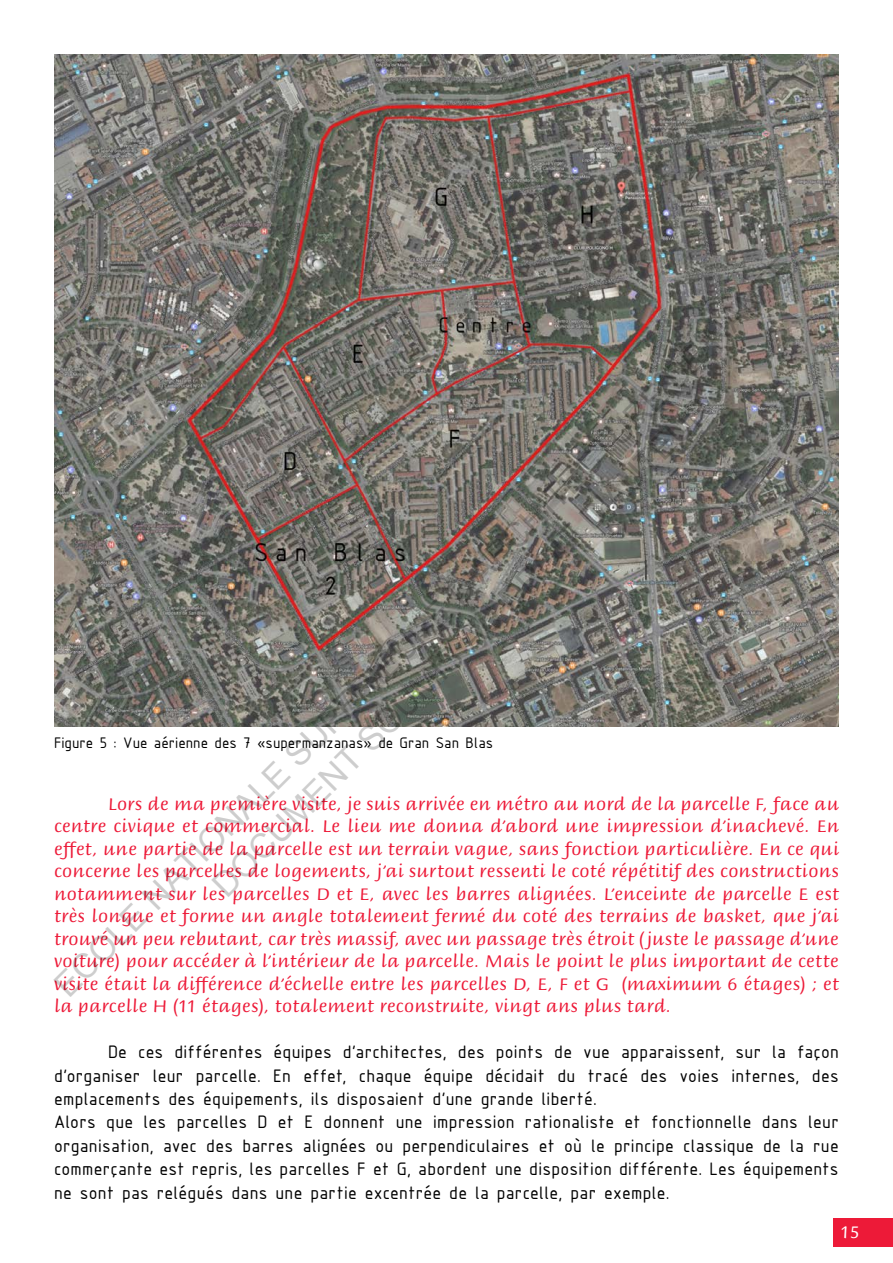
<style>
.page{position:relative;width:893px;height:1263px;background:#fff}
.page>*{position:absolute;margin:0;border:0;box-sizing:border-box;transform-origin:0 0}
.t1{font:33.9px/40.7px "Arial";color:rgb(0 0 0/.2);text-align:center}
.t2{font:19.5px/23.4px "ISOCPEUR";letter-spacing:.01em;color:#000}
.t3{font:18px/22.5px "Briem Script Std";letter-spacing:.03em;color:#ed1a38;text-align:justify}
.t4{font:18px "Briem Script Std";color:#fff}
.t5{font:16.5px "ISOCPEUR";color:#000}
</style>
<div class="page">
<div style="left:833px;top:1218px;width:60px;height:29px;background:#ed1a38"></div>
<img style="left:54px;top:54px;width:785px;height:672px">
<h1 class="t1" style="left:46px;top:977px;width:1056px;rotate:-45deg">ECOLE NATIONALE SUPERIEURE D'ARCHITECTURE DE NANTES<br>DOCUMENT SOUMIS AU DROIT D'AUTEUR</h1>
<p class="t5" style="left:54px;top:732px;width:441px">Figure 5 : Vue aérienne des 7 «supermanzanas» de Gran San Blas</p>
<p class="t3" style="left:54px;top:792px;width:786px;text-indent:54px">Lors de ma première visite, je suis arrivée en métro au nord de la parcelle F, face au centre civique et commercial. Le lieu me donna d’abord une impression d’inachevé. En effet, une partie de la parcelle est un terrain vague, sans fonction particulière. En ce qui concerne les parcelles de logements, j’ai surtout ressenti le coté répétitif des constructions notamment sur les parcelles D et E, avec les barres alignées. L’enceinte de parcelle E est très longue et forme un angle totalement fermé du coté des terrains de basket, que j’ai trouvé un peu rebutant, car très massif, avec un passage très étroit (juste le passage d’une voiture) pour accéder à l’intérieur de la parcelle. Mais le point le plus important de cette visite était la différence d’échelle entre les parcelles D, E, F et G (maximum 6 étages) ; et la parcelle H (11 étages), totalement reconstruite, vingt ans plus tard.</p>
<p class="t2" style="left:54px;top:1039px;width:786px;text-indent:54px">De ces différentes équipes d’architectes, des points de vue apparaissent, sur la façon d’organiser leur parcelle. En effet, chaque équipe décidait du tracé des voies internes, des emplacements des équipements, ils disposaient d’une grande liberté.<br>Alors que les parcelles D et E donnent une impression rationaliste et fonctionnelle dans leur organisation, avec des barres alignées ou perpendiculaires et où le principe classique de la rue commerçante est repris, les parcelles F et G, abordent une disposition différente. Les équipements ne sont pas relégués dans une partie excentrée de la parcelle, par exemple.</p>
<p class="t4" style="left:840px;top:1222px;width:21px">15</p>
</div>
